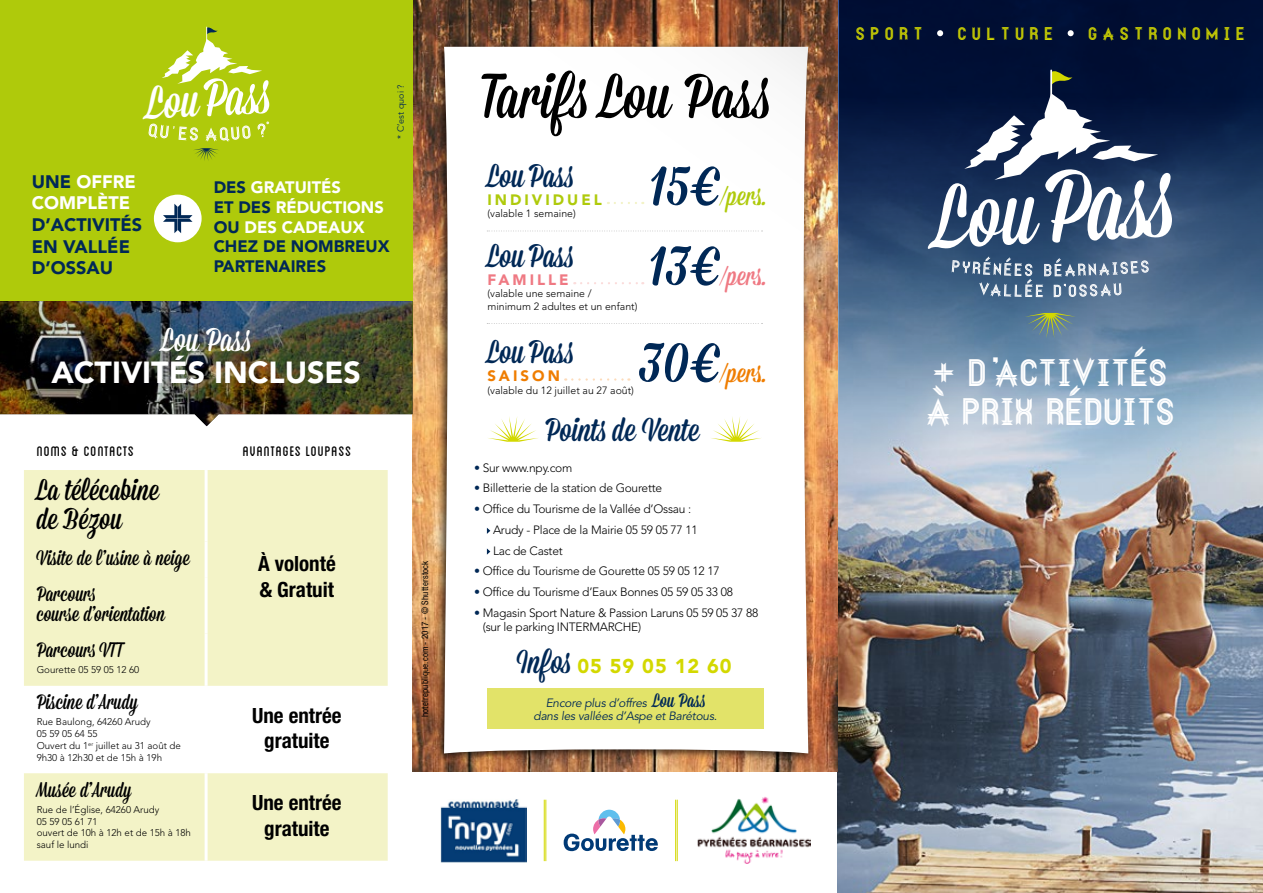
<style>
.page{position:relative;width:1263px;height:893px;background:#fff}
.page>*{position:absolute;margin:0;border:0;box-sizing:border-box;transform-origin:0 0}
.t1{font:90.6px "Mission Script";color:#fff}
.t2{font:63px "Mission Script";color:#000}
.t3{font:63px "Mission Script";color:#002856}
.t4{font:46.95px "Mission Script";color:#fff}
.t5{font:34.2px/38.5px "Ribbon";letter-spacing:-.045em;color:#fff}
.t6{font:33.15px "Mission Script";color:#fff}
.t7{font:33px "Mission Script";color:#002856}
.t8{font:900 30.3px "Avenir LT";color:#fff}
.t9{font:30px/28.5px "Mission Script";color:#000}
.t10{font:27px "Mission Script";color:#afca0b}
.t11{font:27px "Mission Script";color:#ef7983}
.t12{font:27px "Mission Script";color:#ef7d00}
.t13{font:21px/36.5px "Mission Script";color:#000}
.t14{font:700 condensed 21px/25.2px "Helvetica Neue";color:#000;text-align:center}
.t15{font:900 19.8px "Avenir LT";letter-spacing:.05em;color:#d3d800}
.t16{font:19.5px "Blanch Caps";letter-spacing:.05em;color:#000}
.t17{font:900 18px/21.6px "Avenir LT";color:#002856}
.t18{font:900 18px/21.6px "Avenir LT";color:#fff}
.t19{font:900 16.5px/19.8px "Avenir LT";color:#002856}
.t20{font:16.35px "Ribbon";letter-spacing:.28em;color:#d3d800}
.t21{font:900 15px "Avenir LT";letter-spacing:.2em;color:#afca0b}
.t22{font:900 15px "Avenir LT";letter-spacing:.2em;color:#ef7983}
.t23{font:900 15px "Avenir LT";letter-spacing:.205em;color:#ef7d00}
.t24{font:300 12px/20.9px "Avenir LT";letter-spacing:-.02em;color:#000}
.t25{font:italic 12px/12.9px "Avenir LT";letter-spacing:-.02em;color:#002856;text-align:center}
.t26{font:300 10.5px/12.6px "Avenir LT";color:#000}
.t27{font:300 9.75px/11.7px "Avenir LT";color:#000}
.t28{font:condensed 9px "Helvetica Neue";letter-spacing:.015em;color:#000}
.t29{font:9px "Avenir LT";color:#002856}
.s1{font-size:53.25px}
.s2{font-size:48.3px}
.s3{color:#002856}
.s4{color:#fff}
.s5{font-family:"Mission Script";font-weight:400;font-size:33px;color:#002856}
.s6{font-family:"Mission Script";font-style:normal;font-size:19.5px}
.s7{font-size:102.9px}
.s8{font-size:93.3px}
</style>
<div class="page">
<img style="left:838px;top:0;width:425px;height:893px">
<svg style="left:839px;top:0;width:424px;height:417px"></svg>
<svg style="left:937px;top:30px;width:6px;height:6px"></svg>
<svg style="left:1068px;top:30px;width:6px;height:6px"></svg>
<svg style="left:964px;top:70px;width:194px;height:110px"></svg>
<svg style="left:952px;top:256px;width:197px;height:41px"></svg>
<svg style="left:1025px;top:313px;width:51px;height:25px"></svg>
<img style="left:412px;top:0;width:426px;height:772px">
<div style="left:433px;top:41px;width:380px;height:723px;background:#000;opacity:.75"></div>
<svg style="left:444px;top:47px;width:364px;height:706px"></svg>
<svg style="left:615px;top:202px;width:28px;height:2px"></svg>
<svg style="left:581px;top:282px;width:62px;height:2px"></svg>
<svg style="left:572px;top:378px;width:57px;height:3px"></svg>
<svg style="left:487px;top:231px;width:275px;height:1px"></svg>
<svg style="left:487px;top:323px;width:275px;height:1px"></svg>
<svg style="left:487px;top:528px;width:3px;height:6px"></svg>
<svg style="left:487px;top:548px;width:3px;height:7px"></svg>
<svg style="left:487px;top:416px;width:52px;height:26px"></svg>
<svg style="left:710px;top:416px;width:52px;height:26px"></svg>
<svg style="left:564px;top:810px;width:94px;height:41px"></svg>
<img style="left:440px;top:799px;width:86px;height:63px">
<hr style="left:544px;top:800px;width:1px;height:61px;background:#d3d800">
<hr style="left:546px;top:800px;width:1px;height:61px;background:#d3d800">
<hr style="left:675px;top:800px;width:1px;height:61px;background:#d3d800">
<hr style="left:677px;top:800px;width:1px;height:61px;background:#d3d800">
<img style="left:697px;top:797px;width:113px;height:66px">
<div style="left:0;top:0;width:412px;height:353px;background:#afca0b"></div>
<div style="left:24px;top:470px;width:364px;height:216px;background:#f3f3c7"></div>
<div style="left:24px;top:773px;width:364px;height:88px;background:#f3f3c7"></div>
<hr style="left:205px;top:470px;width:3px;height:71px;background:#fff">
<hr style="left:205px;top:541px;width:3px;height:37px;background:#fff">
<hr style="left:205px;top:578px;width:3px;height:55px;background:#fff">
<hr style="left:205px;top:633px;width:3px;height:53px;background:#fff">
<hr style="left:205px;top:773px;width:3px;height:88px;background:#fff">
<img style="left:0;top:301px;width:412px;height:125px">
<svg style="left:162px;top:27px;width:100px;height:57px"></svg>
<svg style="left:148px;top:123px;width:50px;height:18px"></svg>
<svg style="left:206px;top:125px;width:45px;height:17px"></svg>
<svg style="left:194px;top:148px;width:24px;height:13px"></svg>
<svg style="left:257px;top:121px;width:12px;height:16px"></svg>
<div style="left:154px;top:195px;width:48px;height:47px;background:#fff;border-radius:50%"></div>
<svg style="left:163px;top:204px;width:29px;height:29px"></svg>
<div style="left:487px;top:689px;width:277px;height:40px;background:#e2e369"></div>
<h3 class="t4" style="left:144px;top:75px;width:125px;rotate:-3deg">Lou<span class="s1">Pa</span><span class="s2">s</span><span class="s1">s</span></h3>
<p class="t29" style="left:396px;top:139px;width:56px;rotate:-90deg">* C’est quoi ?</p>
<h3 class="t18" style="left:32px;top:171px;width:106px"><span class="s3">UNE</span> OFFRE<br>COMPLÈTE</h3>
<h3 class="t17" style="left:32px;top:214px;width:112px">D’ACTIVITÉS<br>EN VALLÉE<br>D’OSSAU</h3>
<h3 class="t19" style="left:214px;top:177px;width:177px">DES <span class="s4">GRATUITÉS<br></span>ET DES <span class="s4">RÉDUCTIONS<br></span>OU <span class="s4">DES CADEAUX<br></span>CHEZ DE NOMBREUX<br>PARTENAIRES</h3>
<h3 class="t6" style="left:162px;top:320px;width:93px">Lou Pass</h3>
<h3 class="t8" style="left:51px;top:354px;width:311px">ACTIVITÉS INCLUSES</h3>
<h3 class="t16" style="left:37px;top:442px;width:99px">noms &amp; contacts</h3>
<h3 class="t16" style="left:243px;top:442px;width:110px">avantages loupass</h3>
<h3 class="t9" style="left:37px;top:477px;width:124px">La télécabine de Bézou</h3>
<h3 class="t14" style="left:258px;top:551px;width:79px;text-align:left">À volonté &amp; Gratuit</h3>
<h3 class="t13" style="left:37px;top:541px;width:155px">Visite de l’usine à neige<br>Parcours</h3>
<h3 class="t13" style="left:37px;top:596px;width:130px">course d’orientation<br>Parcours VTT</h3>
<p class="t27" style="left:37px;top:664px;width:104px">Gourette 05 59 05 12 60</p>
<h3 class="t13" style="left:37px;top:685px;width:103px">Piscine d’Arudy</h3>
<p class="t27" style="left:37px;top:716px;width:146px">Rue Baulong, 64260 Arudy<br>05 59 05 64 55<br>Ouvert du 1<sup>er</sup> juillet au 31 août de<br>9h30 à 12h30 et de 15h à 19h</p>
<h3 class="t14" style="left:252px;top:703px;width:91px">Une entrée gratuite</h3>
<h3 class="t13" style="left:37px;top:773px;width:96px">Musée d’Arudy</h3>
<p class="t27" style="left:37px;top:804px;width:156px">Rue de l’Église, 64260 Arudy<br>05 59 05 61 71<br>ouvert de 10h à 12h et de 15h à 18h sauf le lundi</p>
<h3 class="t14" style="left:252px;top:790px;width:91px">Une entrée gratuite</h3>
<p class="t28" style="left:420px;top:717px;width:158px;rotate:-90deg">hotelrepublique.com - 2017 - © Shutterstock</p>
<h2 class="t2" style="left:480px;top:58px;width:296px">Tarifs Lou Pass</h2>
<h3 class="t7" style="left:487px;top:156px;width:90px">Lou Pass</h3>
<p class="t21" style="left:487px;top:190px;width:116px">INDIVIDUEL</p>
<p class="t26" style="left:487px;top:207px;width:90px">(valable 1 semaine)</p>
<h2 class="t3" style="left:649px;top:146px;width:75px">15€</h2>
<h3 class="t10" style="left:720px;top:180px;width:47px">/pers..</h3>
<h3 class="t7" style="left:487px;top:235px;width:90px">Lou Pass</h3>
<p class="t22" style="left:487px;top:270px;width:83px">FAMILLE</p>
<p class="t26" style="left:487px;top:287px;width:152px">(valable une semaine / minimum 2 adultes et un enfant)</p>
<h2 class="t3" style="left:648px;top:226px;width:76px">13€</h2>
<h3 class="t11" style="left:720px;top:259px;width:47px">/pers..</h3>
<h3 class="t7" style="left:487px;top:332px;width:90px">Lou Pass</h3>
<p class="t23" style="left:487px;top:367px;width:74px">SAISON</p>
<p class="t26" style="left:487px;top:384px;width:148px">(valable du 12 juillet au 27 août)</p>
<h2 class="t3" style="left:639px;top:322px;width:85px">30€</h2>
<h3 class="t12" style="left:720px;top:356px;width:47px">/pers..</h3>
<h3 class="t7" style="left:545px;top:410px;width:156px">Points de Vente</h3>
<p class="t24" style="left:474px;top:457px;width:100px"><span class="s3">•</span> Sur www.npy.com</p>
<p class="t24" style="left:474px;top:478px;width:190px"><span class="s3">•</span> Billetterie de la station de Gourette</p>
<p class="t24" style="left:493px;top:499px;width:206px;text-indent:-19px"><span class="s3">•</span> Office du Tourisme de la Vallée d’Ossau :<br>Arudy - Place de la Mairie 05 59 05 77 11<br>Lac de Castet</p>
<p class="t24" style="left:474px;top:561px;width:247px"><span class="s3">•</span> Office du Tourisme de Gourette 05 59 05 12 17</p>
<p class="t24" style="left:474px;top:582px;width:260px"><span class="s3">•</span> Office du Tourisme d’Eaux Bonnes 05 59 05 33 08</p>
<p class="t24" style="left:483px;top:606px;width:277px;line-height:14.4px;text-indent:-9px"><span class="s3">•</span> Magasin Sport Nature &amp; Passion Laruns 05 59 05 37 88 (sur le parking INTERMARCHE)</p>
<h3 class="t15" style="left:517px;top:654px;width:216px"><span class="s5">Infos</span> 05 59 05 12 60</h3>
<p class="t25" style="left:534px;top:697px;width:185px">Encore plus d’offres <span class="s6">Lou Pass </span>dans les vallées d’Aspe et Barétous.</p>
<h3 class="t20" style="left:855px;top:19px;width:69px">SPORT</h3>
<h3 class="t20" style="left:957px;top:19px;width:98px">CULTURE</h3>
<h3 class="t20" style="left:1088px;top:19px;width:159px">GASTRONOMIE</h3>
<h1 class="t1" style="left:930px;top:163px;width:240px;rotate:-3deg">Lou<span class="s7">Pa</span><span class="s8">s</span><span class="s7">s</span></h1>
<h3 class="t5" style="left:925px;top:348px;width:252px">+ D’ACTIVITÉS<br>À PRIX RÉDUITS</h3>
</div>
